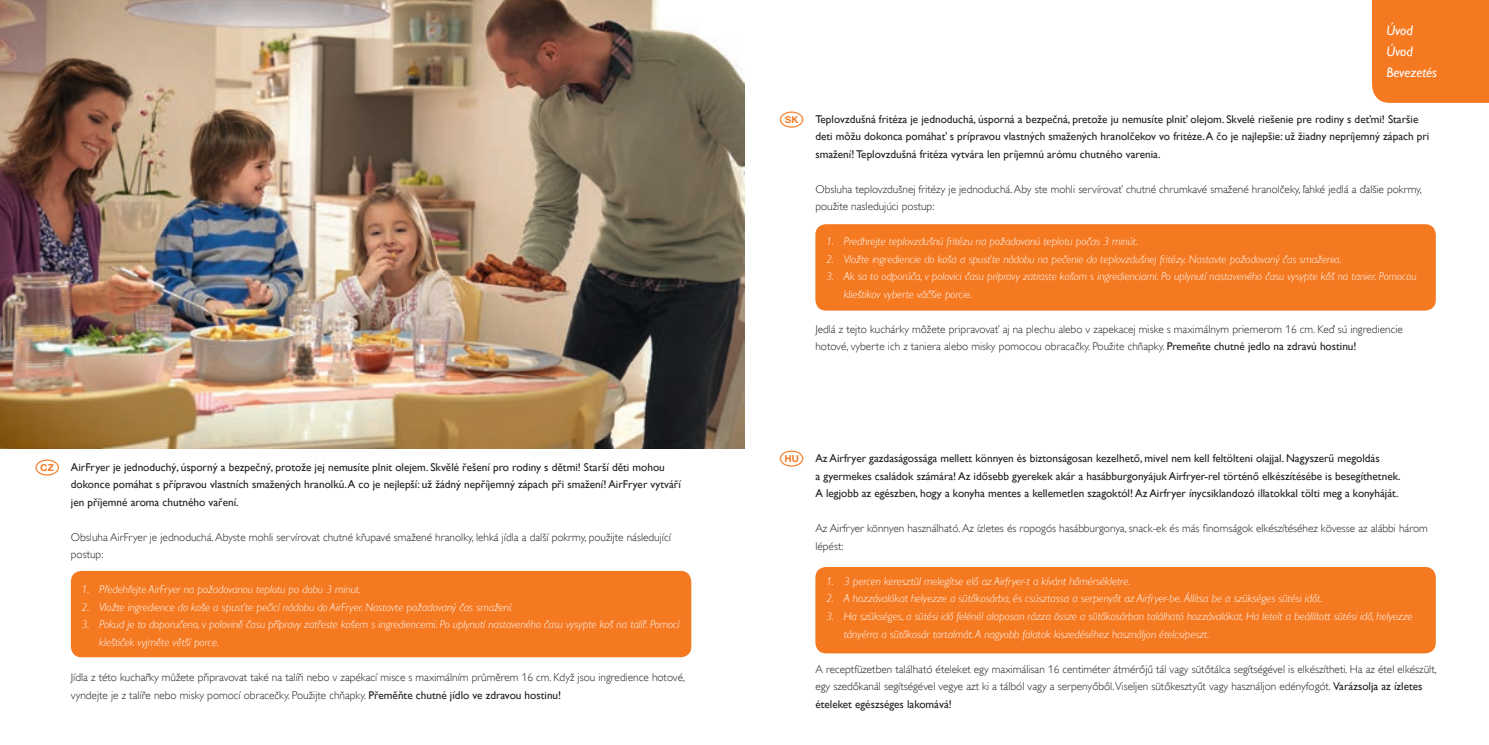
<style>
.page{position:relative;width:1489px;height:745px;background:#fff}
.page>*{position:absolute;margin:0;border:0;box-sizing:border-box;transform-origin:0 0}
.RB-hoek_3x{font:italic 13.75px "Gill Sans Alt One WGL";color:#fff}
.t1{font:11.25px/17.5px "Gill Sans Alt One WGL Light";color:#231f20}
.t2{font:italic 11.25px/17.5px "Gill Sans Alt One WGL Light";color:#fff}
.t3{font:11.25px/17.5px "Gill Sans Alt One WGL";color:#231f20}
.s1{font-family:"Gill Sans Alt One WGL"}
</style>
<div class="page">
<img style="left:0;top:0;width:744px;height:448px">
<div style="left:1372px;top:0;width:116px;height:103px;background:#f47921"></div>
<div style="left:815px;top:224px;width:620px;height:86px;background:#f47921;border-radius:11px"></div>
<div style="left:815px;top:566px;width:620px;height:87px;background:#f47921;border-radius:11px"></div>
<div style="left:71px;top:570px;width:620px;height:86px;background:#f47921;border-radius:11px"></div>
<p class="t3" style="left:71px;top:458px;width:595px">AirFryer je jednoduchý, úsporný a bezpečný, protože jej nemusíte plnit olejem. Skvělé řešení pro rodiny s dětmi! Starší děti mohou</p>
<p class="t3" style="left:71px;top:475px;width:611px">dokonce pomáhat s přípravou vlastních smažených hranolků. A co je nejlepší: už žádný nepříjemný zápach při smažení! AirFryer vytváří jen příjemné aroma chutného vaření.</p>
<p class="t1" style="left:71px;top:528px;width:601px">Obsluha AirFryer je jednoduchá. Abyste mohli servírovat chutné křupavé smažené hranolky, lehká jídla a další pokrmy, použijte následující postup:</p>
<p class="t2" style="left:81px;top:580px;width:281px">1. Předehřejte AirFryer na požadovanou teplotu po dobu 3 minut.</p>
<p class="t2" style="left:81px;top:598px;width:433px">2. Vložte ingredience do koše a spusťte pečicí nádobu do AirFryer. Nastavte požadovaný čas smažení.</p>
<p class="t2" style="left:99px;top:615px;width:582px;text-indent:-18px">3. Pokud je to doporučeno, v polovině času přípravy zatřeste košem s ingrediencemi. Po uplynutí nastaveného času vysypte koš na talíř. Pomocí kleštiček vyjměte větší porce.</p>
<p class="t1" style="left:71px;top:668px;width:615px">Jídla z této kuchařky můžete připravovat také na talíři nebo v zapékací misce s maximálním průměrem 16 cm. Když jsou ingredience hotové, vyndejte je z talíře nebo misky pomocí obracečky. Použijte chňapky. <span class="s1">Přeměňte chutné jídlo ve zdravou hostinu!</span></p>
<p class="RB-hoek_3x" style="left:1386px;top:21px;width:28px">Úvod</p>
<p class="RB-hoek_3x" style="left:1386px;top:42px;width:28px">Úvod</p>
<p class="RB-hoek_3x" style="left:1386px;top:63px;width:52px">Bevezetés</p>
<p class="t3" style="left:815px;top:110px;width:615px">Teplovzdušná fritéza je jednoduchá, úsporná a bezpečná, pretože ju nemusíte plniť olejom. Skvelé riešenie pre rodiny s deťmi! Staršie deti môžu dokonca pomáhať s prípravou vlastných smažených hranolčekov vo fritéze. A čo je najlepšie: už žiadny nepríjemný zápach pri smažení! Teplovzdušná fritéza vytvára len príjemnú arómu chutného varenia.</p>
<p class="t1" style="left:815px;top:180px;width:608px">Obsluha teplovzdušnej fritézy je jednoduchá. Aby ste mohli servírovať chutné chrumkavé smažené hranolčeky, ľahké jedlá a ďalšie pokrmy, použite nasledujúci postup:</p>
<p class="t2" style="left:826px;top:232px;width:313px">1. Predhrejte teplovzdušnú fritézu na požadovanú teplotu počas 3 minút.</p>
<p class="t2" style="left:826px;top:250px;width:517px">2. Vložte ingrediencie do koša a spusťte nádobu na pečenie do teplovzdušnej fritézy. Nastavte požadovaný čas smaženia.</p>
<p class="t2" style="left:843px;top:267px;width:574px;text-indent:-18px">3. Ak sa to odporúča, v polovici času prípravy zatraste košom s ingredienciami. Po uplynutí nastaveného času vysypte kôš na tanier. Pomocou klieštikov vyberte väčšie porcie.</p>
<p class="t1" style="left:815px;top:320px;width:589px">Jedlá z tejto kuchárky môžete pripravovať aj na plechu alebo v zapekacej miske s maximálnym priemerom 16 cm. Keď sú ingrediencie hotové, vyberte ich z taniera alebo misky pomocou obracačky. Použite chňapky. <span class="s1">Premeňte chutné jedlo na zdravú hostinu!</span></p>
<p class="t3" style="left:815px;top:449px;width:586px">Az Airfryer gazdaságossága mellett könnyen és biztonságosan kezelhető, mivel nem kell feltölteni olajjal. Nagyszerű megoldás<br>a gyermekes családok számára! Az idősebb gyerekek akár a hasábburgonyájuk Airfryer-rel történő elkészítésébe is besegíthetnek.<br>A legjobb az egészben, hogy a konyha mentes a kellemetlen szagoktól! Az Airfryer ínycsiklandozó illatokkal tölti meg a konyháját.</p>
<p class="t1" style="left:815px;top:519px;width:614px">Az Airfryer könnyen használható. Az ízletes és ropogós hasábburgonya, snack-ek és más finomságok elkészítéséhez kövesse az alábbi három lépést:</p>
<p class="t2" style="left:826px;top:572px;width:306px">1. 3 percen keresztül melegítse elő az Airfryer-t a kívánt hőmérsékletre.</p>
<p class="t2" style="left:826px;top:589px;width:497px">2. A hozzávalókat helyezze a sütőkosárba, és csúsztassa a serpenyőt az Airfryer-be. Állítsa be a szükséges sütési időt.</p>
<p class="t2" style="left:843px;top:607px;width:570px;text-indent:-18px">3. Ha szükséges, a sütési idő felénél alaposan rázza össze a sütőkosárban található hozzávalókat. Ha letelt a beállított sütési idő, helyezze tányérra a sütőkosár tartalmát. A nagyobb falatok kiszedéséhez használjon ételcsipeszt.</p>
<p class="t1" style="left:815px;top:659px;width:622px">A receptfüzetben található ételeket egy maximálisan 16 centiméter átmérőjű tál vagy sütőtálca segítségével is elkészítheti. Ha az étel elkészült, egy szedőkanál segítségével vegye azt ki a tálból vagy a serpenyőből.Viseljen sütőkesztyűt vagy használjon edényfogót. <span class="s1">Varázsolja az ízletes ételeket egészséges lakomává!</span></p>
</div>
